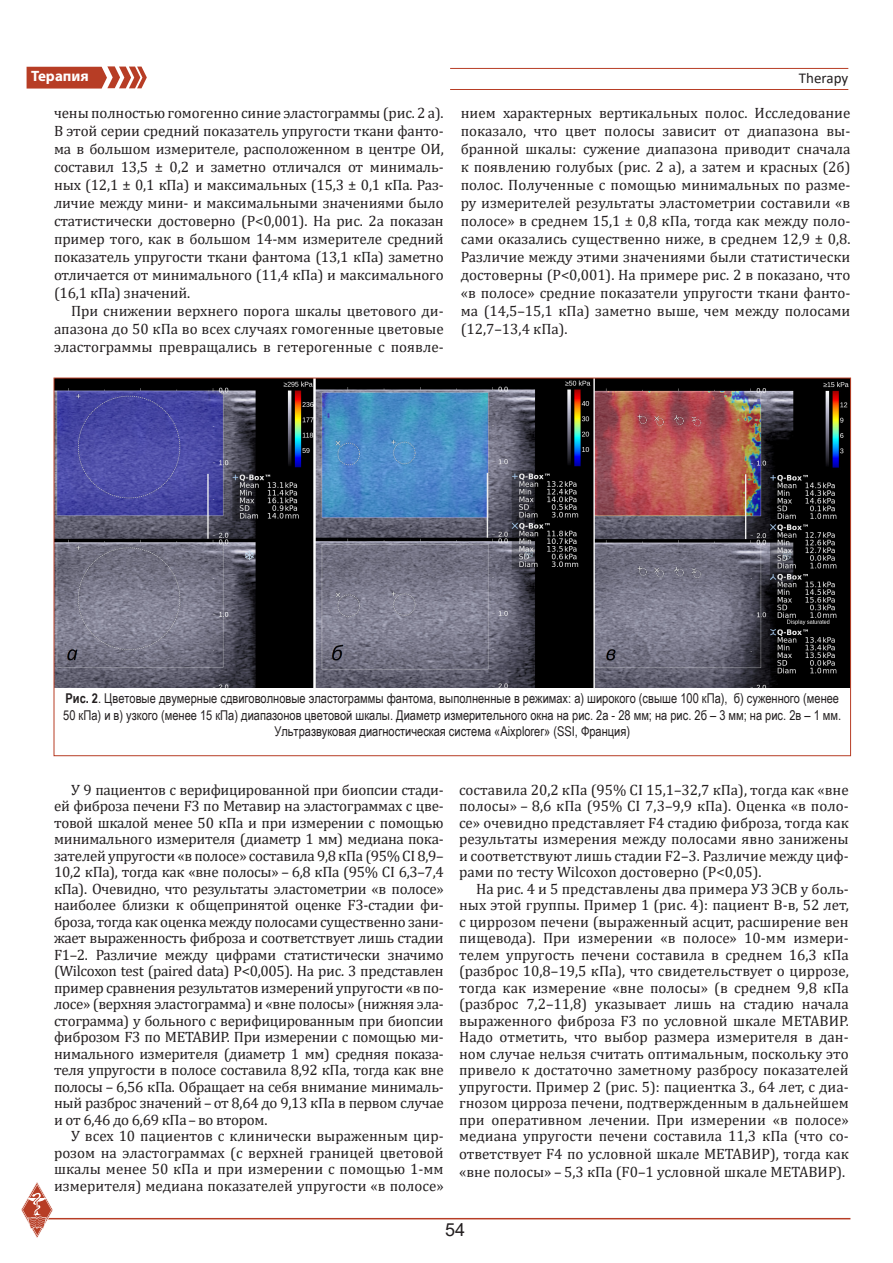
<style>
.page{position:relative;width:893px;height:1263px;background:#fff}
.page>*{position:absolute;margin:0;border:0;box-sizing:border-box;transform-origin:0 0}
.t1{font:18px "Arial";color:#231f20}
.t2{font:15px/16.5px "Cambria";color:#231f20;text-align:justify}
.t3{font:700 15px "Myriad Pro";color:#fff}
.t4{font:15px "Calibri";color:#231f20}
.t5{font:13.5px/16.2px "Arial Narrow";color:#231f20;text-align:center}
.s1{font-weight:700}
</style>
<div class="page">
<svg style="left:27px;top:66px;width:120px;height:23px;background:#c4624f"></svg>
<hr style="left:450px;top:89px;width:398px;height:1px;background:#b73d25">
<hr style="left:450px;top:68px;width:398px;height:1px;background:#b73d25">
<hr style="left:47px;top:1218px;width:803px;height:1px;background:#b73d25">
<svg style="left:21px;top:1182px;width:32px;height:56px"></svg>
<img style="left:56px;top:380px;width:793px;height:307px">
<p class="t3" style="left:31px;top:67px;width:59px">Терапия</p>
<p class="t4" style="left:799px;top:67px;width:51px">Therapy</p>
<p class="t2" style="left:54px;top:104px;width:391px;line-height:18px">чены полностью гомогенно синие эластограммы (рис. 2 а).<br>В этой серии средний показатель упругости ткани фанто&shy;ма в большом измерителе, расположенном в центре ОИ, составил 13,5 ± 0,2 и заметно отличался от минималь&shy;ных (12,1 ± 0,1 кПа) и максимальных (15,3 ± 0,1 кПа. Раз&shy;личие между мини- и максимальными значениями было статистически достоверно (Р&lt;0,001). На рис. 2а показан пример того, как в большом 14-мм измерителе средний показатель упругости ткани фантома (13,1 кПа) заметно отличается от минимального (11,4 кПа) и максимального (16,1 кПа) значений.</p>
<p class="t2" style="left:54px;top:302px;width:391px;line-height:18px;text-indent:17px">При снижении верхнего порога шкалы цветового ди&shy;апазона до 50 кПа во всех случаях гомогенные цветовые эластограммы превращались в гетерогенные с появле-</p>
<p class="t2" style="left:461px;top:104px;width:391px;line-height:18px">нием характерных вертикальных полос. Исследование показало, что цвет полосы зависит от диапазона вы&shy;бранной шкалы: сужение диапазона приводит сначала к появлению голубых (рис. 2 а), а затем и красных (2б) полос. Полученные с помощью минимальных по разме&shy;ру измерителей результаты эластометрии составили «в полосе» в среднем 15,1 ± 0,8 кПа, тогда как между поло&shy;сами оказались существенно ниже, в среднем 12,9 ± 0,8.<br>Различие между этими значениями были статистически достоверны (Р&lt;0,001). На примере рис. 2 в показано, что «в полосе» средние показатели упругости ткани фанто&shy;ма (14,5–15,1 кПа) заметно выше, чем между полосами (12,7–13,4 кПа).</p>
<p class="t5" style="left:63px;top:690px;width:779px"><span class="s1">Рис. 2</span>. Цветовые двумерные сдвиговолновые эластограммы фантома, выполненные в режимах: а) широкого (свыше 100 кПа), б) суженного (менее<br>50 кПа) и в) узкого (менее 15 кПа) диапазонов цветовой шкалы. Диаметр измерительного окна на рис. 2а - 28 мм; на рис. 2б – 3 мм; на рис. 2в – 1 мм.<br>Ультразвуковая диагностическая система «Aixplorer» (SSI, Франция)</p>
<p class="t2" style="left:54px;top:781px;width:391px;text-indent:17px">У 9 пациентов с верифицированной при биопсии стади&shy;ей фиброза печени F3 по Метавир на эластограммах с цве&shy;товой шкалой менее 50 кПа и при измерении с помощью минимального измерителя (диаметр 1 мм) медиана пока&shy;зателей упругости «в полосе» составила 9,8 кПа (95% CI 8,9– 10,2 кПа), тогда как «вне полосы» – 6,8 кПа (95% CI 6,3–7,4 кПа). Очевидно, что результаты эластометрии «в полосе» наиболее близки к общепринятой оценке F3-стадии фи&shy;броза, тогда как оценка между полосами существенно зани&shy;жает выраженность фиброза и соответствует лишь стадии F1–2. Различие между цифрами статистически значимо (Wilcoxon test (paired data) P&lt;0,005). На рис. 3 представлен пример сравнения результатов измерений упругости «в по&shy;лосе» (верхняя эластограмма) и «вне полосы» (нижняя эла&shy;стограмма) у больного с верифицированным при биопсии фиброзом F3 по МЕТАВИР. При измерении с помощью ми&shy;нимального измерителя (диаметр 1 мм) средняя показа&shy;теля упругости в полосе составила 8,92 кПа, тогда как вне полосы – 6,56 кПа. Обращает на себя внимание минималь&shy;ный разброс значений– от 8,64 до 9,13 кПа в первом случае и от 6,46 до 6,69 кПа –во втором.</p>
<p class="t2" style="left:54px;top:1128px;width:391px;text-indent:17px">У всех 10 пациентов с клинически выраженным цир&shy;розом на эластограммах (с верхней границей цветовой шкалы менее 50 кПа и при измерении с помощью 1-мм измерителя) медиана показателей упругости «в полосе»</p>
<p class="t2" style="left:459px;top:781px;width:391px">составила 20,2 кПа (95% CI 15,1–32,7 кПа), тогда как «вне полосы» – 8,6 кПа (95% CI 7,3–9,9 кПа). Оценка «в поло&shy;се» очевидно представляет F4 стадию фиброза, тогда как результаты измерения между полосами явно занижены и соответствуют лишь стадии F2–3. Различие между циф&shy;рами по тесту Wilcoxon достоверно (P&lt;0,05).</p>
<p class="t2" style="left:459px;top:880px;width:391px;text-indent:17px">На рис. 4 и 5 представлены два примера УЗ ЭСВ у боль&shy;ных этой группы. Пример 1 (рис. 4): пациент В‑в, 52 лет, с циррозом печени (выраженный асцит, расширение вен пищевода). При измерении «в полосе» 10-мм измери&shy;телем упругость печени составила в среднем 16,3 кПа (разброс 10,8–19,5 кПа), что свидетельствует о циррозе, тогда как измерение «вне полосы» (в среднем 9,8 кПа (разброс 7,2–11,8) указывает лишь на стадию начала выраженного фиброза F3 по условной шкале МЕТАВИР.<br>Надо отметить, что выбор размера измерителя в дан&shy;ном случае нельзя считать оптимальным, поскольку это привело к достаточно заметному разбросу показателей упругости. Пример 2 (рис. 5): пациентка З., 64 лет, с диа&shy;гнозом цирроза печени, подтвержденным в дальнейшем при оперативном лечении. При измерении «в полосе» медиана упругости печени составила 11,3 кПа (что со-</p>
<p class="t2" style="left:459px;top:1145px;width:391px;line-height:18px">ответствует F4 по условной шкале МЕТАВИР), тогда как «вне полосы» – 5,3 кПа (F0–1 условной шкале МЕТАВИР).</p>
<p class="t1" style="left:445px;top:1217px;width:22px">54</p>
</div>
